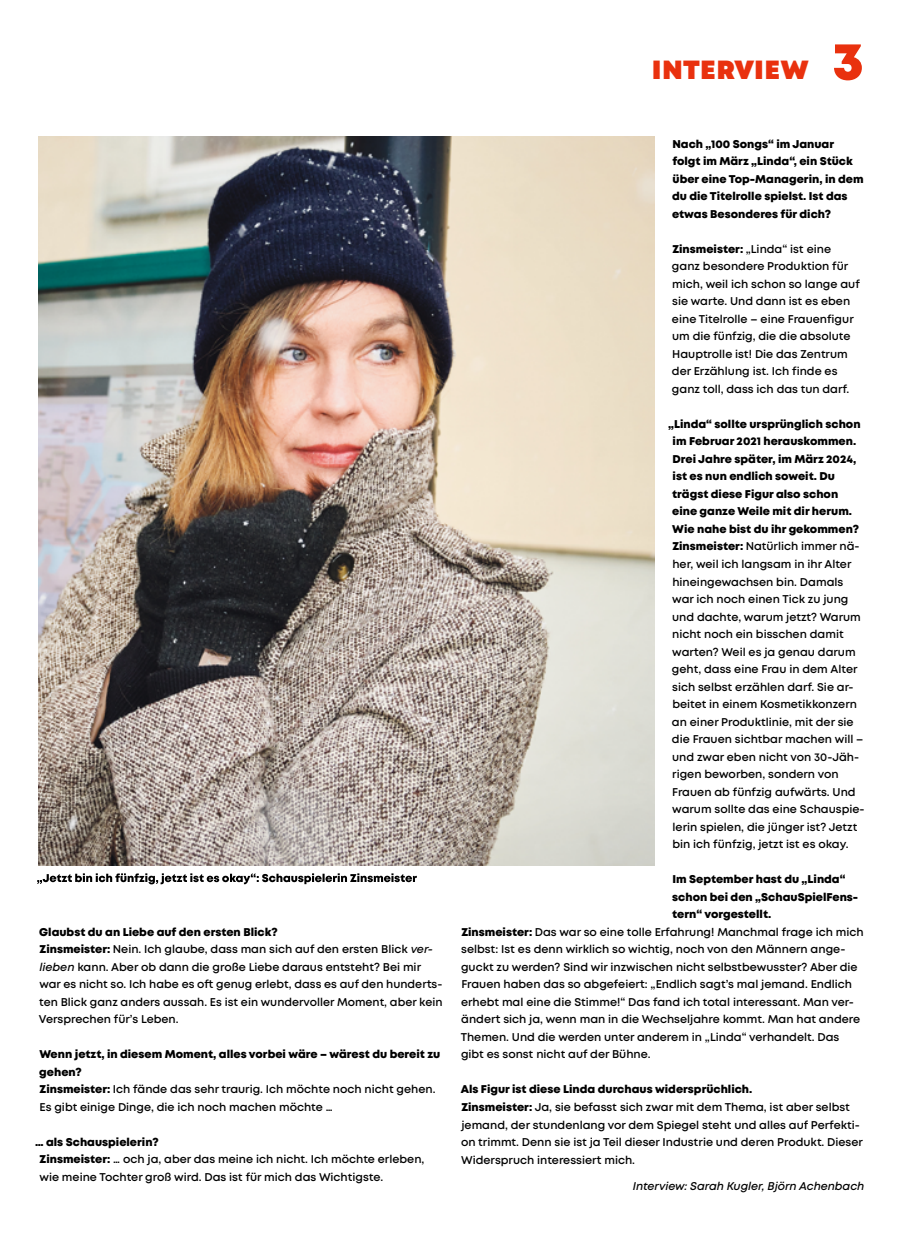
<style>
.page{position:relative;width:904px;height:1241px;background:#fff}
.page>*{position:absolute;margin:0;border:0;box-sizing:border-box;transform-origin:0 0}
.t1{font:900 26.25px "Mont";letter-spacing:.03em;color:#e9310e}
.t2{font:600 11.25px/17.5px "Mont";color:#000}
.t3{font:800 11.25px/17.5px "Mont";color:#000}
.t4{font:italic 600 11.25px "Mont";color:#000}
.s1{font-size:52.5px}
.s2{font-weight:800}
.s3{font-style:italic}
</style>
<div class="page">
<img style="left:38px;top:136px;width:616px;height:729px">
<svg style="left:37px;top:873px;width:380px;height:11px"></svg>
<h1 class="t1" style="left:652px;top:53px;width:213px">INTERVIEW <span class="s1">3</span></h1>
<p class="t2" style="left:39px;top:922px;width:405px"><span class="s2">Glaubst du an Liebe auf den ersten Blick?<br>Zinsmeister:</span> Nein. Ich glaube, dass man sich auf den ersten Blick <span class="s3">ver&shy;lieben</span> kann. Aber ob dann die große Liebe daraus entsteht? Bei mir war es nicht so. Ich habe es oft genug erlebt, dass es auf den hunderts&shy;ten Blick ganz anders aussah. Es ist ein wundervoller Moment, aber kein Versprechen für’s Leben.</p>
<p class="t2" style="left:39px;top:1045px;width:402px"><span class="s2">Wenn jetzt, in diesem Moment, alles vorbei wäre – wärest du bereit zu gehen?<br>Zinsmeister:</span> Ich fände das sehr traurig. Ich möchte noch nicht gehen.<br>Es gibt einige Dinge, die ich noch machen möchte …</p>
<p class="t2" style="left:39px;top:1132px;width:386px;text-indent:-4px"><span class="s2">… als Schauspielerin?<br>Zinsmeister:</span> … och ja, aber das meine ich nicht. Ich möchte erleben, wie meine Tochter groß wird. Das ist für mich das Wichtigste.</p>
<p class="t3" style="left:672px;top:135px;width:193px">Nach „100 Songs“ im Januar folgt im März „Linda“, ein Stück über eine Top-Managerin, in dem du die Titelrolle spielst. Ist das etwas Besonderes für dich?</p>
<p class="t2" style="left:672px;top:240px;width:189px"><span class="s2">Zinsmeister:</span> „Linda“ ist eine ganz besondere Produktion für mich, weil ich schon so lange auf sie warte. Und dann ist es eben eine Titelrolle – eine Frauenfigur um die fünfzig, die die absolute<br>Hauptrolle ist! Die das Zentrum der Erzählung ist. Ich finde es ganz toll, dass ich das tun darf.</p>
<p class="t2" style="left:672px;top:415px;width:194px;text-indent:-4px"><span class="s2">„Linda“ sollte ursprünglich schon im Februar 2021 herauskommen.<br>Drei Jahre später, im März 2024, ist es nun endlich soweit. Du trägst diese Figur also schon eine ganze Weile mit dir herum.<br>Wie nahe bist du ihr gekommen?<br>Zinsmeister:</span> Natürlich immer nä&shy;her, weil ich langsam in ihr Alter hineingewachsen bin. Damals war ich noch einen Tick zu jung und dachte, warum jetzt? Warum nicht noch ein bisschen damit warten? Weil es ja genau darum geht, dass eine Frau in dem Alter sich selbst erzählen darf. Sie ar&shy;beitet in einem Kosmetikkonzern an einer Produktlinie, mit der sie die Frauen sichtbar machen will – und zwar eben nicht von 30-Jäh&shy;rigen beworben, sondern von<br>Frauen ab fünfzig aufwärts. Und warum sollte das eine Schauspie&shy;lerin spielen, die jünger ist? Jetzt bin ich fünfzig, jetzt ist es okay.</p>
<p class="t3" style="left:672px;top:870px;width:175px">Im September hast du „Linda“</p>
<p class="t3" style="left:672px;top:888px;width:187px">schon bei den „SchauSpielFens-</p>
<p class="t3" style="left:672px;top:905px;width:101px">tern“ vorgestellt.</p>
<p class="t2" style="left:461px;top:923px;width:404px"><span class="s2">Zinsmeister:</span> Das war so eine tolle Erfahrung! Manchmal frage ich mich</p>
<p class="t2" style="left:461px;top:940px;width:386px">selbst: Ist es denn wirklich so wichtig, noch von den Männern ange-</p>
<p class="t2" style="left:461px;top:958px;width:398px">guckt zu werden? Sind wir inzwischen nicht selbstbewusster? Aber die</p>
<p class="t2" style="left:461px;top:975px;width:392px">Frauen haben das so abgefeiert: „Endlich sagt’s mal jemand. Endlich</p>
<p class="t2" style="left:461px;top:993px;width:394px">erhebt mal eine die Stimme!“ Das fand ich total interessant. Man ver-</p>
<p class="t2" style="left:461px;top:1010px;width:400px">ändert sich ja, wenn man in die Wechseljahre kommt. Man hat andere</p>
<p class="t2" style="left:460px;top:1028px;width:380px">Themen. Und die werden unter anderem in „Linda“ verhandelt. Das</p>
<p class="t2" style="left:461px;top:1045px;width:191px">gibt es sonst nicht auf der Bühne.</p>
<p class="t2" style="left:461px;top:1080px;width:404px"><span class="s2">Als Figur ist diese Linda durchaus widersprüchlich.<br>Zinsmeister:</span> Ja, sie befasst sich zwar mit dem Thema, ist aber selbst jemand, der stundenlang vor dem Spiegel steht und alles auf Perfekti&shy;on trimmt. Denn sie ist ja Teil dieser Industrie und deren Produkt. Dieser Widerspruch interessiert mich.</p>
<p class="t4" style="left:633px;top:1178px;width:233px">Interview: Sarah Kugler, Björn Achenbach</p>
</div>
